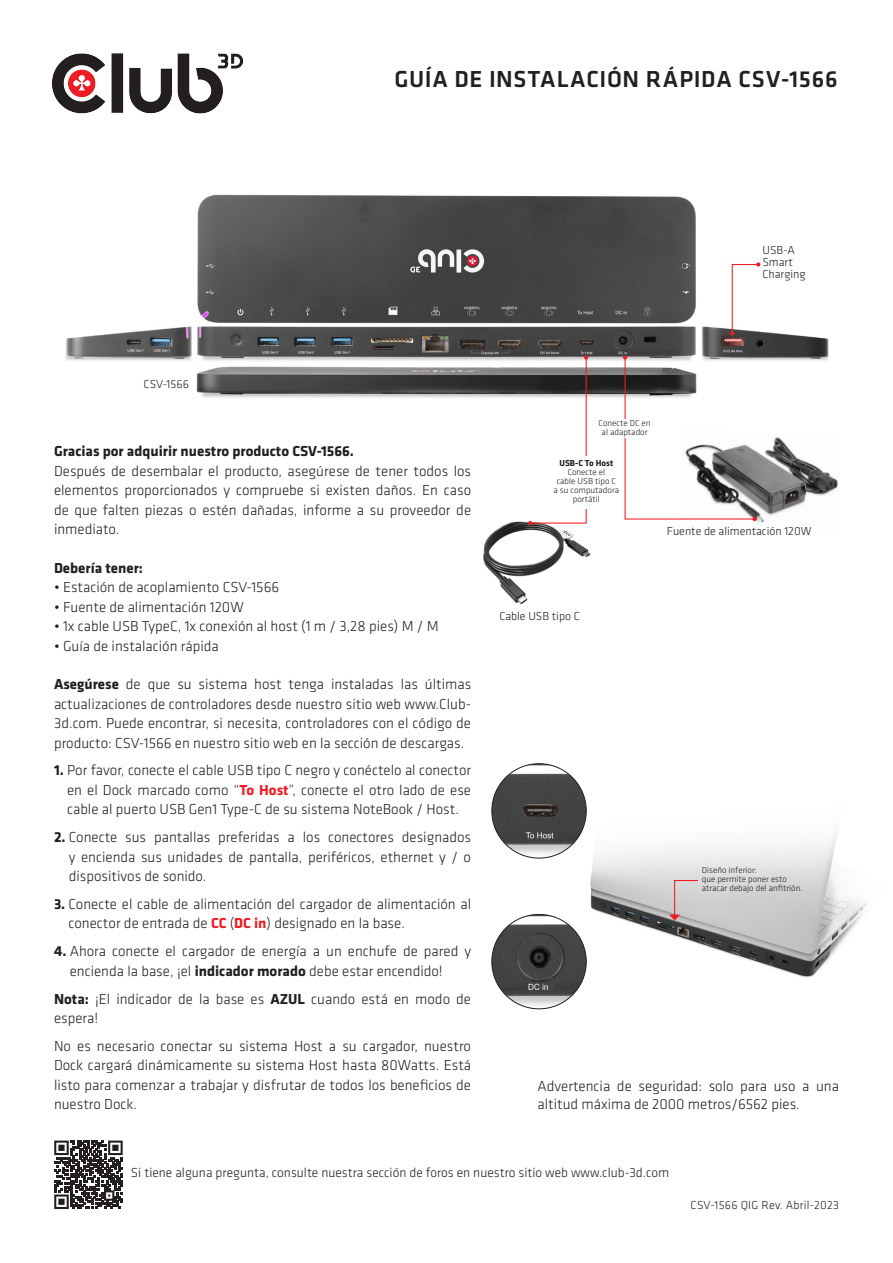
<style>
.page{position:relative;width:893px;height:1263px;background:#fff}
.page>*{position:absolute;margin:0;border:0;box-sizing:border-box;transform-origin:0 0}
.t1{font:500 24px "Klavika";letter-spacing:.025em;color:#231f20}
.t2{font:300 15px/19.4px "Klavika";color:#231f20;text-align:justify}
.t3{font:700 15px "Klavika";color:#231f20}
.t4{font:300 13.5px "Klavika";color:#231f20}
.t5{font:300 12px "Klavika";color:#231f20}
.t6{font:300 12px "Klavika";letter-spacing:.02em;color:#231f20}
.t7{font:300 9px/9px "Klavika";color:#231f20;text-align:center}
.t8{font:700 9px "Klavika";color:#231f20}
.s1{font-weight:700}
.s2{font-weight:700;color:#ee1d23}
</style>
<div class="page">
<img style="left:584px;top:795px;width:283px;height:183px">
<svg style="left:669px;top:879px;width:30px;height:41px"></svg>
<img style="left:492px;top:914px;width:94px;height:95px;border-radius:47px">
<img style="left:492px;top:764px;width:94px;height:94px;border-radius:47px">
<img style="left:65px;top:194px;width:764px;height:204px">
<img style="left:754px;top:437px;width:84px;height:86px">
<img style="left:52px;top:53px;width:192px;height:60px">
<img style="left:483px;top:521px;width:108px;height:84px">
<svg style="left:54px;top:1140px;width:69px;height:69px"></svg>
<svg style="left:623px;top:355px;width:134px;height:166px"></svg>
<svg style="left:730px;top:262px;width:30px;height:73px"></svg>
<svg style="left:528px;top:355px;width:60px;height:170px"></svg>
<div style="left:598px;top:419px;width:54px;height:19px;background:#fff"></div>
<div style="left:551px;top:456px;width:71px;height:53px;background:#fff"></div>
<p class="t1" style="left:395px;top:63px;width:445px">GUÍA DE INSTALACIÓN RÁPIDA CSV-1566</p>
<p class="t5" style="left:762px;top:243px;width:34px">USB-A</p>
<p class="t5" style="left:762px;top:255px;width:32px">Smart</p>
<p class="t5" style="left:762px;top:267px;width:45px">Charging</p>
<p class="t5" style="left:144px;top:377px;width:47px">CSV-1566</p>
<p class="t3" style="left:54px;top:441px;width:301px">Gracias por adquirir nuestro producto CSV-1566.</p>
<p class="t2" style="left:54px;top:461px;width:419px">Después de desembalar el producto, asegúrese de tener todos los elementos proporcionados y compruebe si existen daños. En caso de que falten piezas o estén dañadas, informe a su proveedor de inmediato.</p>
<p class="t3" style="left:54px;top:557px;width:90px">Debería tener:</p>
<p class="t2" style="left:54px;top:577px;width:227px">• Estación de acoplamiento CSV-1566</p>
<p class="t2" style="left:54px;top:597px;width:191px">• Fuente de alimentación 120W</p>
<p class="t2" style="left:54px;top:616px;width:386px">• 1x cable USB TypeC, 1x conexión al host (1 m / 3,28 pies) M / M</p>
<p class="t2" style="left:54px;top:636px;width:166px">• Guía de instalación rápida</p>
<p class="t2" style="left:54px;top:674px;width:419px"><span class="s1">Asegúrese</span> de que su sistema host tenga instaladas las últimas actualizaciones de controladores desde nuestro sitio web www.Club-3d.com. Puede encontrar, si necesita, controladores con el código de producto: CSV-1566 en nuestro sitio web en la sección de descargas.</p>
<p class="t2" style="left:67px;top:761px;width:406px;text-indent:-13px"><span class="s1">1.</span> Por favor, conecte el cable USB tipo C negro y conéctelo al conector en el Dock marcado como “<span class="s2">To Host</span>”, conecte el otro lado de ese cable al puerto USB Gen1 Type-C de su sistema NoteBook / Host.</p>
<p class="t2" style="left:69px;top:827px;width:404px;text-indent:-15px"><span class="s1">2.</span> Conecte sus pantallas preferidas a los conectores designados y encienda sus unidades de pantalla, periféricos, ethernet y / o dispositivos de sonido.</p>
<p class="t2" style="left:69px;top:894px;width:404px;text-indent:-15px"><span class="s1">3.</span> Conecte el cable de alimentación del cargador de alimentación al conector de entrada de <span class="s2">CC</span> (<span class="s2">DC in</span>) designado en la base.</p>
<p class="t2" style="left:70px;top:941px;width:403px;text-indent:-16px"><span class="s1">4.</span> Ahora conecte el cargador de energía a un enchufe de pared y encienda la base, ¡el <span class="s1">indicador morado</span> debe estar encendido!</p>
<p class="t2" style="left:54px;top:989px;width:419px"><span class="s1">Nota:</span> ¡El indicador de la base es <span class="s1">AZUL</span> cuando está en modo de espera!</p>
<p class="t2" style="left:54px;top:1036px;width:419px">No es necesario conectar su sistema Host a su cargador, nuestro Dock cargará dinámicamente su sistema Host hasta 80Watts. Está listo para comenzar a trabajar y disfrutar de todos los beneficios de nuestro Dock.</p>
<p class="t7" style="left:599px;top:419px;width:54px">Conecte DC en</p>
<p class="t7" style="left:602px;top:428px;width:47px">al adaptador</p>
<p class="t8" style="left:559px;top:457px;width:55px">USB-C To Host</p>
<p class="t7" style="left:554px;top:468px;width:67px">Conecte el<br>cable USB tipo C a su computadora portátil</p>
<p class="t5" style="left:667px;top:524px;width:146px">Fuente de alimentación 120W</p>
<p class="t5" style="left:499px;top:609px;width:82px">Cable USB tipo C</p>
<p class="t7" style="left:702px;top:865px;width:57px">Diseño inferior:</p>
<p class="t7" style="left:702px;top:874px;width:87px">que permite poner esto</p>
<p class="t7" style="left:702px;top:883px;width:102px">atracar debajo del anfitrión.</p>
<p class="t2" style="left:537px;top:1077px;width:303px;line-height:18px">Advertencia de seguridad: solo para uso a una altitud máxima de 2000 metros/6562 pies.</p>
<p class="t4" style="left:131px;top:1164px;width:540px">Si tiene alguna pregunta, consulte nuestra sección de foros en nuestro sitio web www.club-3d.com</p>
<p class="t6" style="left:691px;top:1198px;width:150px">CSV-1566 QIG Rev. Abril-2023</p>
</div>
